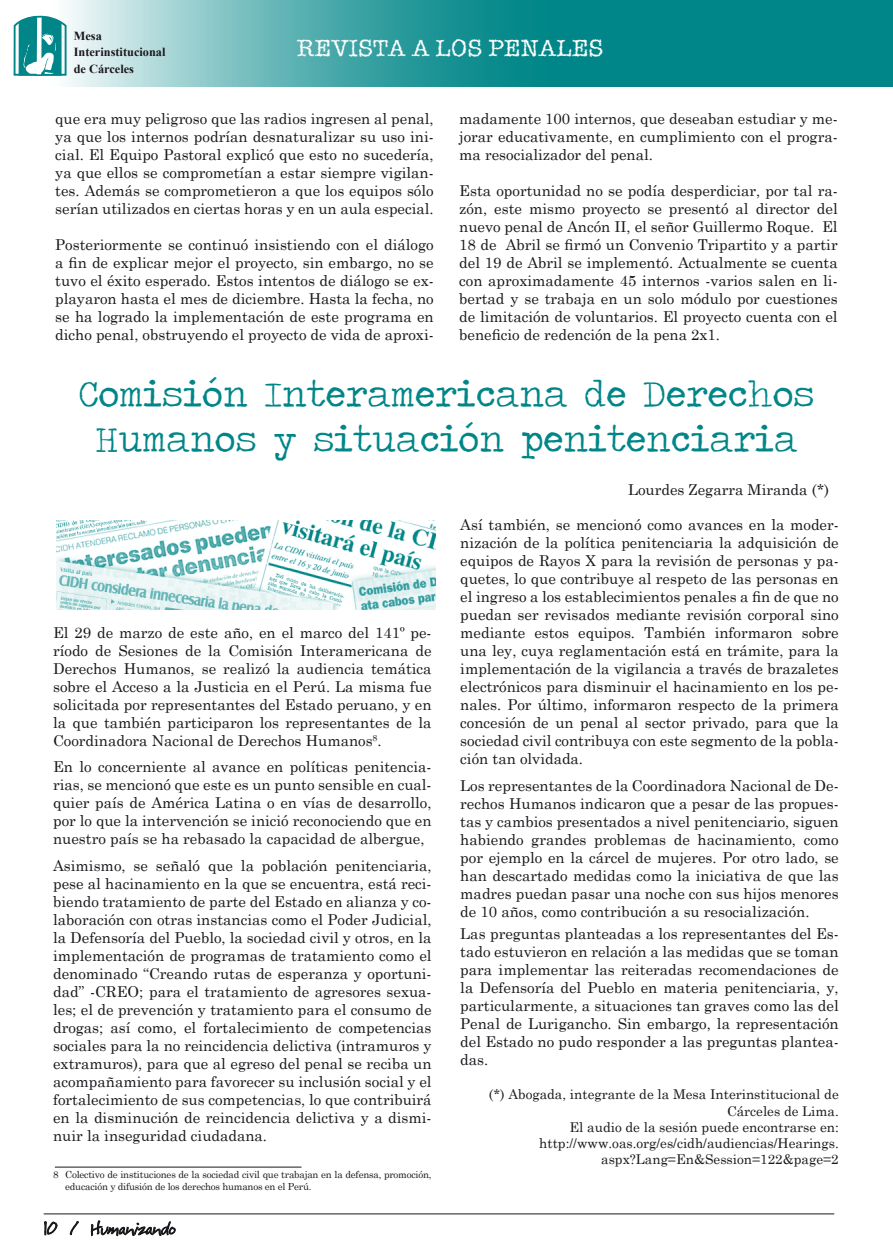
<style>
.page{position:relative;width:893px;height:1255px;background:#fff}
.page>*{position:absolute;margin:0;border:0;box-sizing:border-box;transform-origin:0 0}
.t1{font:37.5px/45px "Traveling Typewriter";color:#008688;text-align:center}
.t2{font:24px "Ice Age D";color:#fff}
.t3{font:22.5px "Ice Age D";letter-spacing:-.02em;color:#fff}
.t4{font:17.25px "Festus";letter-spacing:.025em;color:#1a171c}
.t5{font:15px/18px "Century Schoolbook";color:#1a171c;text-align:justify}
.t6{font:13.5px/16.2px "Century Schoolbook";color:#1a171c;text-align:right}
.t7{font:700 12.3px/16.6px "Times New Roman";color:#1a171c}
.t8{font:9.75px/11.7px "Century Schoolbook";letter-spacing:-.02em;color:#1a171c}
</style>
<div class="page">
<svg style="left:44px;top:1221px;width:13px;height:15px"></svg>
<svg style="left:70px;top:1221px;width:9px;height:13px"></svg>
<svg style="left:91px;top:1220px;width:85px;height:16px"></svg>
<hr style="left:44px;top:1213px;width:790px;height:1px;background:#1a171c">
<hr style="left:55px;top:1166px;width:246px;height:1px;background:#1a171c">
<img style="left:56px;top:520px;width:380px;height:89px">
<svg style="left:68px;top:0;width:825px;height:86px;background:#369fa1"></svg>
<svg style="left:13px;top:13px;width:66px;height:553px"></svg>
<p class="t7" style="left:74px;top:27px;width:93px">Mesa<br>Interinstitucional de Cárceles</p>
<h2 class="t2" style="left:297px;top:34px;width:308px">REVISTA A LOS PENALES</h2>
<h3 class="t3" style="left:298px;top:39px;width:282px">REVISTA A LOS PENALES</h3>
<p class="t5" style="left:55px;top:108px;width:380px">que era muy peligroso que las radios ingresen al penal, ya que los internos podrían desnaturalizar su uso ini&shy;cial. El Equipo Pastoral explicó que esto no sucedería, ya que ellos se comprometían a estar siempre vigilan&shy;tes. Además se comprometieron a que los equipos sólo serían utilizados en ciertas horas y en un aula especial.</p>
<p class="t5" style="left:55px;top:234px;width:380px">Posteriormente se continuó insistiendo con el diálogo a fin de explicar mejor el proyecto, sin embargo, no se tuvo el éxito esperado. Estos intentos de diálogo se ex&shy;playaron hasta el mes de diciembre. Hasta la fecha, no se ha logrado la implementación de este programa en dicho penal, obstruyendo el proyecto de vida de aproxi-</p>
<p class="t5" style="left:459px;top:108px;width:380px">madamente 100 internos, que deseaban estudiar y me&shy;jorar educativamente, en cumplimiento con el progra&shy;ma resocializador del penal.</p>
<p class="t5" style="left:459px;top:180px;width:380px">Esta oportunidad no se podía desperdiciar, por tal ra&shy;zón, este mismo proyecto se presentó al director del nuevo penal de Ancón II, el señor Guillermo Roque. El 18 de Abril se firmó un Convenio Tripartito y a partir del 19 de Abril se implementó. Actualmente se cuenta con aproximadamente 45 internos -varios salen en li&shy;bertad y se trabaja en un solo módulo por cuestiones de limitación de voluntarios. El proyecto cuenta con el beneficio de redención de la pena 2x1.</p>
<h1 class="t1" style="left:79px;top:370px;width:737px">Comisión Interamericana de Derechos<br>Humanos y situación penitenciaria</h1>
<p class="t5" style="left:628px;top:479px;width:203px">Lourdes Zegarra Miranda (*)</p>
<p class="t5" style="left:53px;top:621px;width:380px">El 29 de marzo de este año, en el marco del 141º pe&shy;ríodo de Sesiones de la Comisión Interamericana de Derechos Humanos, se realizó la audiencia temática sobre el Acceso a la Justicia en el Perú. La misma fue solicitada por representantes del Estado peruano, y en la que también participaron los representantes de la Coordinadora Nacional de Derechos Humanos<sup>8</sup>.</p>
<p class="t5" style="left:53px;top:756px;width:380px">En lo concerniente al avance en políticas penitencia&shy;rias, se mencionó que este es un punto sensible en cual&shy;quier país de América Latina o en vías de desarrollo, por lo que la intervención se inició reconociendo que en nuestro país se ha rebasado la capacidad de albergue,</p>
<p class="t5" style="left:53px;top:855px;width:380px">Asimismo, se señaló que la población penitenciaria, pese al hacinamiento en la que se encuentra, está reci&shy;biendo tratamiento de parte del Estado en alianza y co&shy;laboración con otras instancias como el Poder Judicial, la Defensoría del Pueblo, la sociedad civil y otros, en la implementación de programas de tratamiento como el denominado “Creando rutas de esperanza y oportuni&shy;dad” -CREO; para el tratamiento de agresores sexua&shy;les; el de prevención y tratamiento para el consumo de drogas; así como, el fortalecimiento de competencias sociales para la no reincidencia delictiva (intramuros y extramuros), para que al egreso del penal se reciba un acompañamiento para favorecer su inclusión social y el fortalecimiento de sus competencias, lo que contribuirá en la disminución de reincidencia delictiva y a dismi&shy;nuir la inseguridad ciudadana.</p>
<p class="t8" style="left:65px;top:1167px;width:368px;text-indent:-12px">8 Colectivo de instituciones de la sociedad civil que trabajan en la defensa, promoción, educación y difusión de los derechos humanos en el Perú.</p>
<p class="t4" style="left:44px;top:1216px;width:133px">10 / Humanizando</p>
<p class="t5" style="left:460px;top:514px;width:380px">Así también, se mencionó como avances en la moder&shy;nización de la política penitenciaria la adquisición de equipos de Rayos X para la revisión de personas y pa&shy;quetes, lo que contribuye al respeto de las personas en el ingreso a los establecimientos penales a fin de que no puedan ser revisados mediante revisión corporal sino mediante estos equipos. También informaron sobre una ley, cuya reglamentación está en trámite, para la implementación de la vigilancia a través de brazaletes electrónicos para disminuir el hacinamiento en los pe&shy;nales. Por último, informaron respecto de la primera concesión de un penal al sector privado, para que la sociedad civil contribuya con este segmento de la pobla&shy;ción tan olvidada.</p>
<p class="t5" style="left:460px;top:775px;width:380px">Los representantes de la Coordinadora Nacional de De&shy;rechos Humanos indicaron que a pesar de las propues&shy;tas y cambios presentados a nivel penitenciario, siguen habiendo grandes problemas de hacinamiento, como por ejemplo en la cárcel de mujeres. Por otro lado, se han descartado medidas como la iniciativa de que las madres puedan pasar una noche con sus hijos menores de 10 años, como contribución a su resocialización.</p>
<p class="t5" style="left:460px;top:923px;width:380px">Las preguntas planteadas a los representantes del Es&shy;tado estuvieron en relación a las medidas que se toman para implementar las reiteradas recomendaciones de la Defensoría del Pueblo en materia penitenciaria, y, particularmente, a situaciones tan graves como las del Penal de Lurigancho. Sin embargo, la representación del Estado no pudo responder a las preguntas plantea&shy;das.</p>
<p class="t6" style="left:489px;top:1085px;width:351px">(*) Abogada, integrante de la Mesa Interinstitucional de Cárceles de Lima.<br>El audio de la sesión puede encontrarse en: http://www.oas.org/es/cidh/audiencias/Hearings. aspx?Lang=En&amp;Session=122&amp;page=2</p>
</div>
